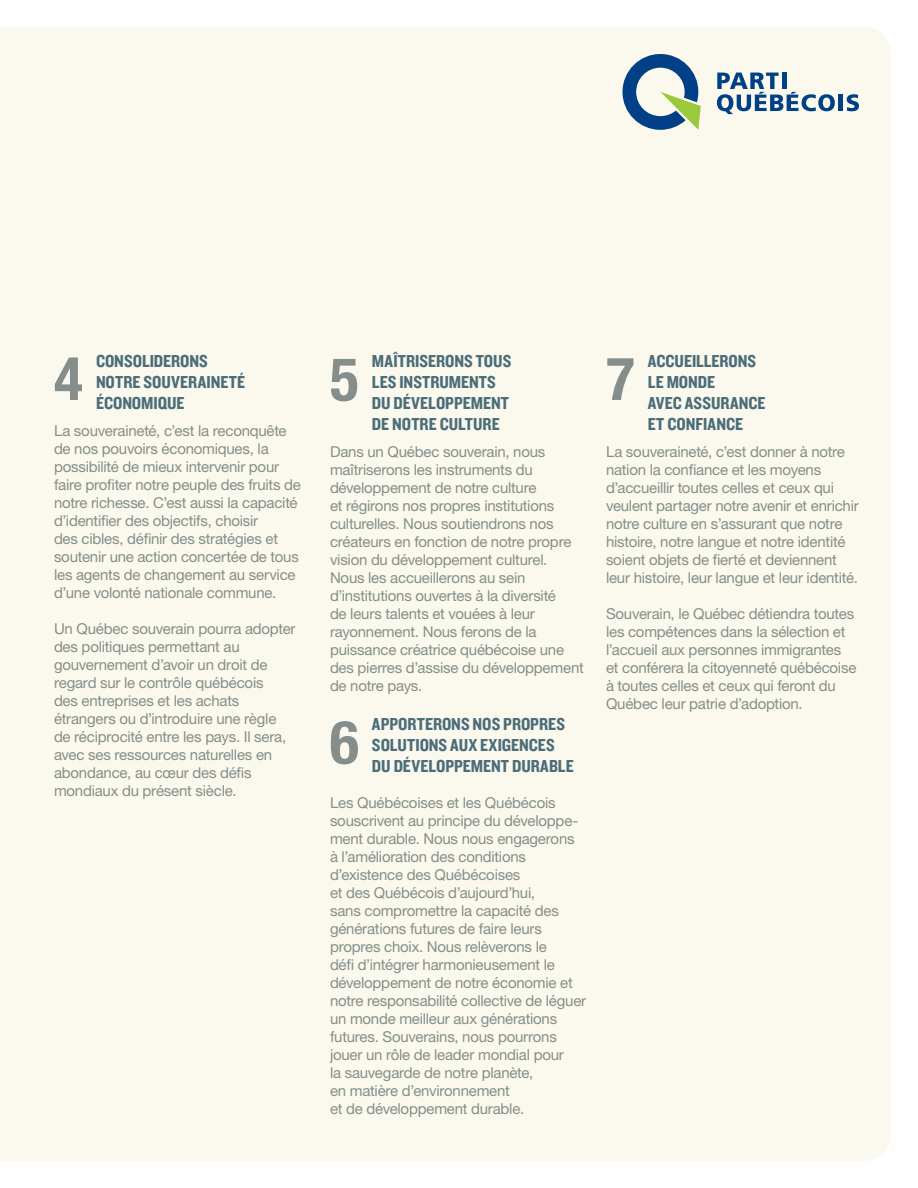
<style>
.page{position:relative;width:918px;height:1188px;background:#fff}
.page>*{position:absolute;margin:0;border:0;box-sizing:border-box;transform-origin:0 0}
.t1{font:700 condensed 60px "Helvetica Neue";color:#858e8b}
.t2{font:18px/21px "Knockout HTF50 Welterweight";color:#4a6d79}
.t3{font:15px/18px "Helvetica Neue";letter-spacing:-.015em;color:#858e8b}
</style>
<div class="page">
<div style="left:0;top:27px;width:891px;height:1134px;background:#fbf9ed"></div>
<svg style="left:622px;top:54px;width:79px;height:76px"></svg>
<svg style="left:717px;top:73px;width:118px;height:41px"></svg>
<hr style="left:839px;top:95px;width:4px;height:16px;background:#014086">
<svg style="left:847px;top:94px;width:12px;height:17px"></svg>
<p class="t2" style="left:54px;top:351px;width:16px">CONSO</p>
<p class="t2" style="left:142px;top:351px;width:48px">LIDERONS</p>
<p class="t2" style="left:54px;top:372px;width:22px">NO</p>
<h1 class="t1" style="left:54px;top:342px;width:30px">4</h1>
<p class="t2" style="left:96px;top:372px;width:151px;text-indent:19px">TRE SOUVERAINETÉ<br>ÉCONOMIQUE</p>
<p class="t3" style="left:54px;top:422px;width:248px">La souveraineté, c’est la reconquête de nos pouvoirs économiques, la possibilité de mieux intervenir pour faire profiter notre peuple des fruits de notre richesse. C’est aussi la capacité d’identifier des objectifs, choisir<br>des cibles, définir des stratégies et soutenir une action concertée de tous les agents de changement au service d’une volonté nationale commune.</p>
<p class="t3" style="left:54px;top:620px;width:243px">Un Québec souverain pourra adopter des politiques permettant au gouvernement d’avoir un droit de regard sur le contrôle québécois<br>des entreprises et les achats étrangers ou d’introduire une règle de réciprocité entre les pays. Il sera, avec ses ressources naturelles en abondance, au cœur des défis mondiaux du présent siècle.</p>
<p class="t2" style="left:372px;top:351px;width:139px;text-indent:21px">ÎTRISERONS TOUS<br>LES INSTRUMENTS<br>DU DÉVELOPPEMENT<br>DE NOTRE CULTURE</p>
<p class="t3" style="left:330px;top:443px;width:255px">Dans un Québec souverain, nous maîtriserons les instruments du développement de notre culture<br>et régirons nos propres institutions culturelles. Nous soutiendrons nos créateurs en fonction de notre propre vision du développement culturel.<br>Nous les accueillerons au sein d’institutions ouvertes à la diversité<br>de leurs talents et vouées à leur rayonnement. Nous ferons de la puissance créatrice québécoise une des pierres d’assise du développement de notre pays.</p>
<p class="t2" style="left:372px;top:714px;width:193px">APPORTERONS NOS PROPRES</p>
<p class="t2" style="left:330px;top:735px;width:21px">SO</p>
<p class="t2" style="left:648px;top:351px;width:91px">ACCUEILLERONS<br>LE MONDE</p>
<p class="t2" style="left:606px;top:393px;width:27px">A</p>
<p class="t2" style="left:656px;top:393px;width:39px">VEC ASSU</p>
<p class="t2" style="left:330px;top:351px;width:23px">MA</p>
<h1 class="t1" style="left:330px;top:343px;width:30px">5</h1>
<h1 class="t1" style="left:606px;top:342px;width:30px">7</h1>
<p class="t2" style="left:648px;top:393px;width:119px;text-indent:72px">RANCE<br>ET CONFIANCE</p>
<p class="t3" style="left:606px;top:443px;width:254px">La souveraineté, c’est donner à notre nation la confiance et les moyens d’accueillir toutes celles et ceux qui veulent partager notre avenir et enrichir notre culture en s’assurant que notre histoire, notre langue et notre identité soient objets de fierté et deviennent leur histoire, leur langue et leur identité.</p>
<p class="t3" style="left:606px;top:605px;width:252px">Souverain, le Québec détiendra toutes les compétences dans la sélection et l’accueil aux personnes immigrantes et conférera la citoyenneté québécoise à toutes celles et ceux qui feront du Québec leur patrie d’adoption.</p>
<h1 class="t1" style="left:330px;top:706px;width:30px">6</h1>
<p class="t2" style="left:372px;top:735px;width:203px;text-align:center">LUTIONS AUX EXIGENCES<br>DU DÉVELOPPEMENT DURABLE</p>
<p class="t3" style="left:330px;top:794px;width:258px">Les Québécoises et les Québécois souscrivent au principe du développe&shy;ment durable. Nous nous engagerons à l’amélioration des conditions d’existence des Québécoises<br>et des Québécois d’aujourd’hui,<br>sans compromettre la capacité des générations futures de faire leurs propres choix. Nous relèverons le<br>défi d’intégrer harmonieusement le développement de notre économie et notre responsabilité collective de léguer un monde meilleur aux générations futures. Souverains, nous pourrons jouer un rôle de leader mondial pour<br>la sauvegarde de notre planète,<br>en matière d’environnement<br>et de développement durable.</p>
</div>
